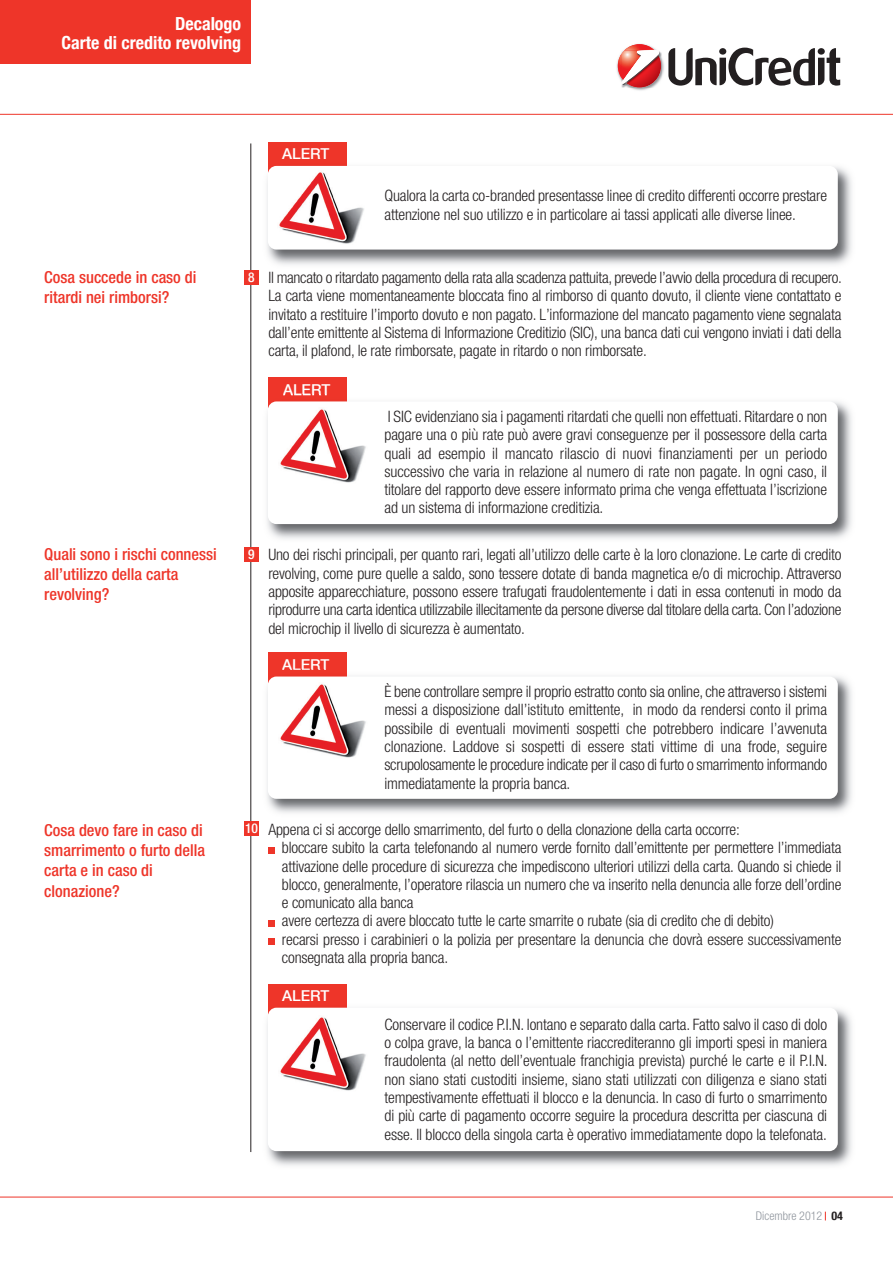
<style>
.page{position:relative;width:893px;height:1263px;background:#fff}
.page>*{position:absolute;margin:0;border:0;box-sizing:border-box;transform-origin:0 0}
.t1{font:700 condensed 18px/19.5px "Helvetica Neue";color:#fff;text-align:right}
.t2{font:500 condensed 16.5px/20.2px "Helvetica Neue";color:#ee3529}
.t3{font:300 condensed 15.75px/18.3px "Helvetica Neue";letter-spacing:-.01em;color:#231f20;text-align:justify}
.t4{font:500 15px "Helvetica Neue";color:#fff}
.t5{font:500 condensed 13.5px "Helvetica Neue";color:#fff}
.t6{font:300 condensed 12px "Helvetica Neue";color:#8f959d}
.t7{font:700 condensed 12px "Helvetica Neue";color:#231f20}
</style>
<div class="page">
<div style="left:268px;top:142px;width:79px;height:31px;background:#ee3529"></div>
<img style="left:267px;top:166px;width:585px;height:99px">
<img style="left:268px;top:165px;width:79px;height:7px">
<div style="left:268px;top:166px;width:570px;height:84px;background:#fff;border-radius:9px"></div>
<img style="left:279px;top:171px;width:85px;height:73px">
<div style="left:268px;top:653px;width:79px;height:31px;background:#ee3529"></div>
<img style="left:267px;top:676px;width:585px;height:137px">
<img style="left:268px;top:676px;width:6px;height:6px">
<div style="left:268px;top:676px;width:570px;height:123px;background:#fff;border-radius:9px"></div>
<img style="left:280px;top:684px;width:86px;height:74px">
<div style="left:268px;top:378px;width:79px;height:31px;background:#ee3529"></div>
<img style="left:267px;top:401px;width:585px;height:138px">
<img style="left:268px;top:401px;width:6px;height:6px">
<img style="left:283px;top:395px;width:44px;height:1px">
<div style="left:268px;top:401px;width:570px;height:123px;background:#fff;border-radius:9px"></div>
<img style="left:280px;top:409px;width:86px;height:74px">
<hr style="left:0;top:114px;width:893px;height:1px;background:#ee3529">
<hr style="left:0;top:1197px;width:893px;height:1px;background:#ee3529">
<div style="left:0;top:0;width:250px;height:64px;background:#ee3529"></div>
<img style="left:616px;top:58px;width:48px;height:33px">
<img style="left:621px;top:53px;width:41px;height:35px">
<img style="left:621px;top:52px;width:40px;height:35px">
<svg style="left:618px;top:44px;width:42px;height:41px"></svg>
<svg style="left:668px;top:48px;width:172px;height:38px"></svg>
<hr style="left:250px;top:143px;width:1px;height:1009px;background:#231f20">
<div style="left:244px;top:270px;width:15px;height:15px;background:#ee3529"></div>
<div style="left:244px;top:821px;width:15px;height:15px;background:#ee3529"></div>
<div style="left:268px;top:984px;width:79px;height:31px;background:#ee3529"></div>
<img style="left:267px;top:1008px;width:585px;height:158px">
<img style="left:268px;top:1007px;width:79px;height:7px">
<div style="left:268px;top:1008px;width:570px;height:143px;background:#fff;border-radius:9px"></div>
<img style="left:280px;top:1017px;width:86px;height:74px">
<div style="left:244px;top:547px;width:15px;height:15px;background:#ee3529"></div>
<div style="left:268px;top:847px;width:7px;height:6px;background:#ee3529"></div>
<div style="left:268px;top:920px;width:7px;height:6px;background:#ee3529"></div>
<div style="left:268px;top:938px;width:7px;height:7px;background:#ee3529"></div>
<p class="t1" style="left:61px;top:14px;width:181px">Decalogo<br>Carte di credito revolving</p>
<p class="t2" style="left:44px;top:269px;width:154px">Cosa succede in caso di ritardi nei rimborsi?</p>
<p class="t2" style="left:44px;top:545px;width:174px">Quali sono i rischi connessi all’utilizzo della carta revolving?</p>
<p class="t2" style="left:44px;top:821px;width:162px">Cosa devo fare in caso di smarrimento o furto della carta e in caso di clonazione?</p>
<p class="t4" style="left:282px;top:145px;width:49px">ALERT</p>
<p class="t3" style="left:384px;top:188px;width:444px">Qualora la carta co-branded presentasse linee di credito differenti occorre prestare attenzione nel suo utilizzo e in particolare ai tassi applicati alle diverse linee.</p>
<p class="t5" style="left:248px;top:272px;width:8px">8</p>
<p class="t3" style="left:268px;top:270px;width:575px">Il mancato o ritardato pagamento della rata alla scadenza pattuita, prevede l’avvio della procedura di recupero.<br>La carta viene momentaneamente bloccata fino al rimborso di quanto dovuto, il cliente viene contattato e invitato a restituire l’importo dovuto e non pagato. L’informazione del mancato pagamento viene segnalata dall’ente emittente al Sistema di Informazione Creditizio (SIC), una banca dati cui vengono inviati i dati della carta, il plafond, le rate rimborsate, pagate in ritardo o non rimborsate.</p>
<p class="t4" style="left:283px;top:381px;width:49px">ALERT</p>
<p class="t3" style="left:384px;top:409px;width:444px">I SIC evidenziano sia i pagamenti ritardati che quelli non effettuati. Ritardare o non pagare una o più rate può avere gravi conseguenze per il possessore della carta quali ad esempio il mancato rilascio di nuovi finanziamenti per un periodo successivo che varia in relazione al numero di rate non pagate. In ogni caso, il titolare del rapporto deve essere informato prima che venga effettuata l’iscrizione ad un sistema di informazione creditizia.</p>
<p class="t5" style="left:248px;top:549px;width:8px">9</p>
<p class="t3" style="left:268px;top:547px;width:574px">Uno dei rischi principali, per quanto rari, legati all’utilizzo delle carte è la loro clonazione. Le carte di credito revolving, come pure quelle a saldo, sono tessere dotate di banda magnetica e/o di microchip. Attraverso apposite apparecchiature, possono essere trafugati fraudolentemente i dati in essa contenuti in modo da riprodurre una carta identica utilizzabile illecitamente da persone diverse dal titolare della carta. Con l’adozione del microchip il livello di sicurezza è aumentato.</p>
<p class="t4" style="left:282px;top:655px;width:49px">ALERT</p>
<p class="t3" style="left:384px;top:684px;width:444px">È bene controllare sempre il proprio estratto conto sia online, che attraverso i sistemi messi a disposizione dall’istituto emittente, in modo da rendersi conto il prima possibile di eventuali movimenti sospetti che potrebbero indicare l’avvenuta clonazione. Laddove si sospetti di essere stati vittime di una frode, seguire scrupolosamente le procedure indicate per il caso di furto o smarrimento informando immediatamente la propria banca.</p>
<p class="t5" style="left:245px;top:823px;width:14px">10</p>
<p class="t3" style="left:282px;top:821px;width:561px;text-align:left;text-indent:-13px">Appena ci si accorge dello smarrimento, del furto o della clonazione della carta occorre:<br>bloccare subito la carta telefonando al numero verde fornito dall’emittente per permettere l’immediata attivazione delle procedure di sicurezza che impediscono ulteriori utilizzi della carta. Quando si chiede il blocco, generalmente, l’operatore rilascia un numero che va inserito nella denuncia alle forze dell’ordine e comunicato alla banca<br>avere certezza di avere bloccato tutte le carte smarrite o rubate (sia di credito che di debito)<br>recarsi presso i carabinieri o la polizia per presentare la denuncia che dovrà essere successivamente consegnata alla propria banca.</p>
<p class="t4" style="left:282px;top:986px;width:49px">ALERT</p>
<p class="t3" style="left:384px;top:1016px;width:445px">Conservare il codice P.I.N. lontano e separato dalla carta. Fatto salvo il caso di dolo o colpa grave, la banca o l’emittente riaccrediteranno gli importi spesi in maniera fraudolenta (al netto dell’eventuale franchigia prevista) purché le carte e il P.I.N. non siano stati custoditi insieme, siano stati utilizzati con diligenza e siano stati tempestivamente effettuati il blocco e la denuncia. In caso di furto o smarrimento di più carte di pagamento occorre seguire la procedura descritta per ciascuna di esse. Il blocco della singola carta è operativo immediatamente dopo la telefonata.</p>
<p class="t6" style="left:756px;top:1211px;width:68px">Dicembre 2012</p>
<p class="t7" style="left:831px;top:1209px;width:13px">04</p>
</div>
